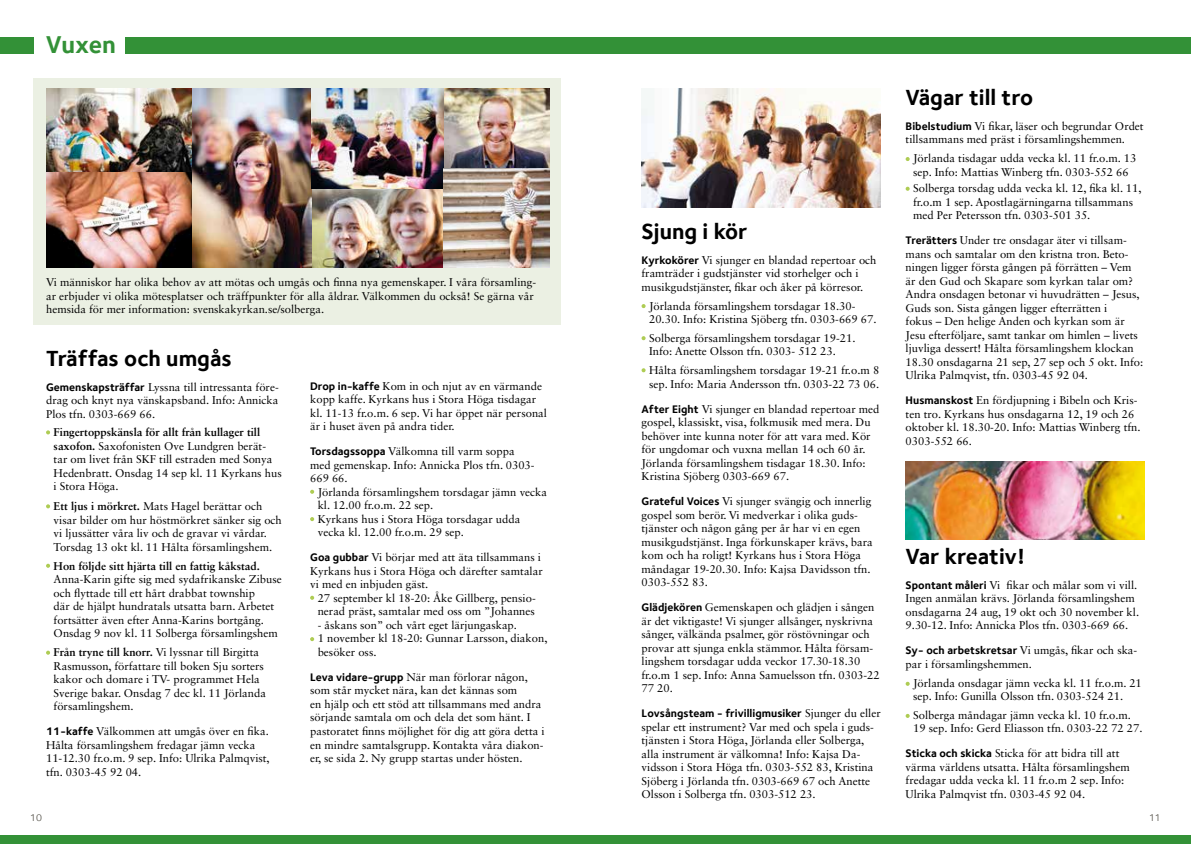
<style>
.page{position:relative;width:1191px;height:844px;background:#fff}
.page>*{position:absolute;margin:0;border:0;box-sizing:border-box;transform-origin:0 0}
.t1{font:700 25px "Foundry Sterling";letter-spacing:-.01em;color:#339137}
.t2{font:700 22.5px "Foundry Sterling";color:#000}
.t3{font:11.25px/13.5px "Sabon LT Std";color:#000}
.t4{font:700 11.25px "Foundry Sterling";color:#000}
.t5{font:700 11.25px "Sabon LT Std";color:#000}
.t6{font:10px "Foundry Sterling";color:#46433a}
.s1{font-family:"Foundry Sterling";font-weight:700}
.s2{font-weight:700}
.s3{font-family:"Sabon LT Std";font-weight:400}
</style>
<div class="page">
<div style="left:33px;top:78px;width:528px;height:246px;background:#ebf0e3"></div>
<svg style="left:46px;top:430px;width:4px;height:4px"></svg>
<svg style="left:46px;top:504px;width:4px;height:4px"></svg>
<svg style="left:46px;top:650px;width:4px;height:4px"></svg>
<svg style="left:46px;top:563px;width:4px;height:4px"></svg>
<div style="left:0;top:37px;width:33px;height:16px;background:#339137"></div>
<div style="left:126px;top:37px;width:1065px;height:16px;background:#339137"></div>
<div style="left:0;top:835px;width:1191px;height:8px;background:#339137"></div>
<svg style="left:310px;top:489px;width:4px;height:4px"></svg>
<svg style="left:310px;top:517px;width:4px;height:4px"></svg>
<svg style="left:310px;top:595px;width:4px;height:4px"></svg>
<svg style="left:310px;top:637px;width:4px;height:4px"></svg>
<svg style="left:905px;top:157px;width:4px;height:4px"></svg>
<svg style="left:905px;top:187px;width:4px;height:4px"></svg>
<svg style="left:905px;top:681px;width:4px;height:4px"></svg>
<svg style="left:905px;top:713px;width:4px;height:4px"></svg>
<svg style="left:641px;top:304px;width:4px;height:4px"></svg>
<svg style="left:641px;top:336px;width:4px;height:4px"></svg>
<svg style="left:641px;top:368px;width:4px;height:4px"></svg>
<img style="left:641px;top:89px;width:240px;height:118px">
<img style="left:46px;top:89px;width:503px;height:179px">
<img style="left:905px;top:461px;width:239px;height:78px">
<h1 class="t1" style="left:46px;top:30px;width:72px">Vuxen</h1>
<p class="t3" style="left:46px;top:275px;width:491px">Vi människor har olika behov av att mötas och umgås och finna nya gemenskaper. I våra församling&shy;ar erbjuder vi olika mötesplatser och träffpunkter för alla åldrar. Välkommen du också! Se gärna vår hemsida för mer information: svenskakyrkan.se/solberga.</p>
<h2 class="t2" style="left:46px;top:344px;width:187px">Träffas och umgås</h2>
<p class="t3" style="left:46px;top:379px;width:234px;text-align:justify"><span class="s1">Gemenskapsträffar</span> Lyssna till intressanta före&shy;drag och knyt nya vänskapsband. Info: Annicka Plos tfn. 0303-669 66.</p>
<p class="t3" style="left:54px;top:425px;width:230px"><span class="s2">Fingertoppskänsla för allt från kullager till saxofon.</span> Saxofonisten Ove Lundgren berät&shy;tar om livet från SKF till estraden med Sonya Hedenbratt. Onsdag 14 sep kl. 11 Kyrkans hus i Stora Höga.</p>
<p class="t3" style="left:54px;top:499px;width:230px"><span class="s2">Ett ljus i mörkret.</span> Mats Hagel berättar och visar bilder om hur höstmörkret sänker sig och vi ljussätter våra liv och de gravar vi vårdar.<br>Torsdag 13 okt kl. 11 Hålta församlingshem.</p>
<p class="t5" style="left:54px;top:558px;width:208px">Hon följde sitt hjärta till en fattig kåkstad.</p>
<p class="t3" style="left:54px;top:572px;width:230px">Anna-Karin gifte sig med sydafrikanske Zibuse och flyttade till ett hårt drabbat township<br>där de hjälpt hundratals utsatta barn. Arbetet fortsätter även efter Anna-Karins bortgång.<br>Onsdag 9 nov kl. 11 Solberga församlingshem</p>
<p class="t3" style="left:54px;top:645px;width:214px"><span class="s2">Från tryne till knorr.</span> Vi lyssnar till Birgitta Rasmusson, författare till boken Sju sorters kakor och domare i TV- programmet Hela Sverige bakar. Onsdag 7 dec kl. 11 Jörlanda församlingshem.</p>
<p class="t3" style="left:46px;top:724px;width:225px"><span class="s1">11-kaffe</span> Välkommen att umgås över en fika.<br>Hålta församlingshem fredagar jämn vecka 11-12.30 fr.o.m. 9 sep. Info: Ulrika Palmqvist, tfn. 0303-45 92 04.</p>
<p class="t3" style="left:310px;top:379px;width:238px"><span class="s1">Drop in-kaffe</span> Kom in och njut av en värmande kopp kaffe. Kyrkans hus i Stora Höga tisdagar kl. 11-13 fr.o.m. 6 sep. Vi har öppet när personal är i huset även på andra tider.</p>
<p class="t3" style="left:310px;top:444px;width:226px"><span class="s1">Torsdagssoppa</span> Välkomna till varm soppa med gemenskap. Info: Annicka Plos tfn. 0303-<br>669 66.</p>
<p class="t3" style="left:318px;top:485px;width:231px">Jörlanda församlingshem torsdagar jämn vecka kl. 12.00 fr.o.m. 22 sep.<br>Kyrkans hus i Stora Höga torsdagar udda vecka kl. 12.00 fr.o.m. 29 sep.</p>
<p class="t3" style="left:310px;top:550px;width:234px"><span class="s1">Goa gubbar</span> Vi börjar med att äta tillsammans i<br>Kyrkans hus i Stora Höga och därefter samtalar vi med en inbjuden gäst.</p>
<p class="t3" style="left:318px;top:591px;width:219px">27 september kl 18-20: Åke Gillberg, pensio&shy;nerad präst, samtalar med oss om ”Johannes</p>
<p class="t3" style="left:318px;top:618px;width:231px">- åskans son” och vårt eget lärjungaskap.<br>1 november kl 18-20: Gunnar Larsson, diakon, besöker oss.</p>
<p class="t3" style="left:310px;top:670px;width:236px"><span class="s1">Leva vidare-grupp</span> När man förlorar någon, som står mycket nära, kan det kännas som<br>en hjälp och ett stöd att tillsammans med andra sörjande samtala om och dela det som hänt. I pastoratet finns möjlighet för dig att göra detta i en mindre samtalsgrupp. Kontakta våra diakon&shy;er, se sida 2. Ny grupp startas under hösten.</p>
<h2 class="t2" style="left:641px;top:218px;width:107px">Sjung i kör</h2>
<p class="t3" style="left:641px;top:253px;width:236px"><span class="s1">Kyrkokörer</span> Vi sjunger en blandad repertoar och framträder i gudstjänster vid storhelger och i musikgudstjänster, fikar och åker på körresor.</p>
<p class="t3" style="left:649px;top:298px;width:229px">Jörlanda församlingshem torsdagar 18.30-<br>20.30. Info: Kristina Sjöberg tfn. 0303-669 67.</p>
<p class="t3" style="left:649px;top:331px;width:208px">Solberga församlingshem torsdagar 19-21.<br>Info: Anette Olsson tfn. 0303- 512 23.</p>
<p class="t3" style="left:649px;top:363px;width:232px">Hålta församlingshem torsdagar 19-21 fr.o.m 8 sep. Info: Maria Andersson tfn. 0303-22 73 06.</p>
<p class="t3" style="left:641px;top:401px;width:239px"><span class="s1">After Eight</span> Vi sjunger en blandad repertoar med gospel, klassiskt, visa, folkmusik med mera. Du behöver inte kunna noter för att vara med. Kör för ungdomar och vuxna mellan 14 och 60 år.<br>Jörlanda församlingshem tisdagar 18.30. Info:<br>Kristina Sjöberg 0303-669 67.</p>
<p class="t3" style="left:641px;top:494px;width:233px"><span class="s1">Grateful Voices</span> Vi sjunger svängig och innerlig gospel som berör. Vi medverkar i olika guds&shy;tjänster och någon gång per år har vi en egen musikgudstjänst. Inga förkunskaper krävs, bara kom och ha roligt! Kyrkans hus i Stora Höga måndagar 19-20.30. Info: Kajsa Davidsson tfn.<br>0303-552 83.</p>
<p class="t3" style="left:641px;top:600px;width:240px"><span class="s1">Glädjekören</span> Gemenskapen och glädjen i sången är det viktigaste! Vi sjunger allsånger, nyskrivna sånger, välkända psalmer, gör röstövningar och provar att sjunga enkla stämmor. Hålta försam&shy;lingshem torsdagar udda veckor 17.30-18.30 fr.o.m 1 sep. Info: Anna Samuelsson tfn. 0303-22<br>77 20.</p>
<p class="t4" style="left:641px;top:706px;width:241px">Lovsångsteam - frivilligmusiker <span class="s3">Sjunger du eller</span></p>
<p class="t3" style="left:641px;top:719px;width:234px">spelar ett instrument? Var med och spela i guds&shy;tjänsten i Stora Höga, Jörlanda eller Solberga, alla instrument är välkomna! Info: Kajsa Da&shy;vidsson i Stora Höga tfn. 0303-552 83, Kristina Sjöberg i Jörlanda tfn. 0303-669 67 och Anette Olsson i Solberga tfn. 0303-512 23.</p>
<h2 class="t2" style="left:905px;top:84px;width:129px">Vägar till tro</h2>
<p class="t3" style="left:905px;top:119px;width:239px"><span class="s1">Bibelstudium</span> Vi fikar, läser och begrundar Ordet tillsammans med präst i församlingshemmen.</p>
<p class="t3" style="left:913px;top:151px;width:224px">Jörlanda tisdagar udda vecka kl. 11 fr.o.m. 13 sep. Info: Mattias Winberg tfn. 0303-552 66</p>
<p class="t3" style="left:913px;top:181px;width:230px">Solberga torsdag udda vecka kl. 12, fika kl. 11, fr.o.m 1 sep. Apostlagärningarna tillsammans med Per Petersson tfn. 0303-501 35.</p>
<p class="t3" style="left:905px;top:233px;width:239px"><span class="s1">Trerätters</span> Under tre onsdagar äter vi tillsam&shy;mans och samtalar om den kristna tron. Beto&shy;ningen ligger första gången på förrätten – Vem är den Gud och Skapare som kyrkan talar om?<br>Andra onsdagen betonar vi huvudrätten – Jesus, Guds son. Sista gången ligger efterrätten i<br>fokus – Den helige Anden och kyrkan som är Jesu efterföljare, samt tankar om himlen – livets ljuvliga dessert! Hålta församlingshem klockan 18.30 onsdagarna 21 sep, 27 sep och 5 okt. Info:<br>Ulrika Palmqvist, tfn. 0303-45 92 04.</p>
<p class="t3" style="left:905px;top:393px;width:236px"><span class="s1">Husmanskost</span> En fördjupning i Bibeln och Kris&shy;ten tro. Kyrkans hus onsdagarna 12, 19 och 26 oktober kl. 18.30-20. Info: Mattias Winberg tfn.<br>0303-552 66.</p>
<h2 class="t2" style="left:905px;top:542px;width:121px">Var kreativ!</h2>
<p class="t3" style="left:905px;top:577px;width:235px"><span class="s1">Spontant måleri</span> Vi fikar och målar som vi vill.<br>Ingen anmälan krävs. Jörlanda församlingshem onsdagarna 24 aug, 19 okt och 30 november kl.<br>9.30-12. Info: Annicka Plos tfn. 0303-669 66.</p>
<p class="t3" style="left:905px;top:643px;width:233px"><span class="s1">Sy- och arbetskretsar</span> Vi umgås, fikar och ska&shy;par i församlingshemmen.</p>
<p class="t3" style="left:913px;top:675px;width:230px">Jörlanda onsdagar jämn vecka kl. 11 fr.o.m. 21 sep. Info: Gunilla Olsson tfn. 0303-524 21.</p>
<p class="t3" style="left:913px;top:707px;width:231px">Solberga måndagar jämn vecka kl. 10 fr.o.m.<br>19 sep. Info: Gerd Eliasson tfn. 0303-22 72 27.</p>
<p class="t3" style="left:905px;top:746px;width:225px"><span class="s1">Sticka och skicka</span> Sticka för att bidra till att värma världens utsatta. Hålta församlingshem fredagar udda vecka kl. 11 fr.o.m 2 sep. Info:<br>Ulrika Palmqvist tfn. 0303-45 92 04.</p>
<p class="t6" style="left:30px;top:811px;width:13px">10</p>
<p class="t6" style="left:1149px;top:811px;width:13px">11</p>
</div>
